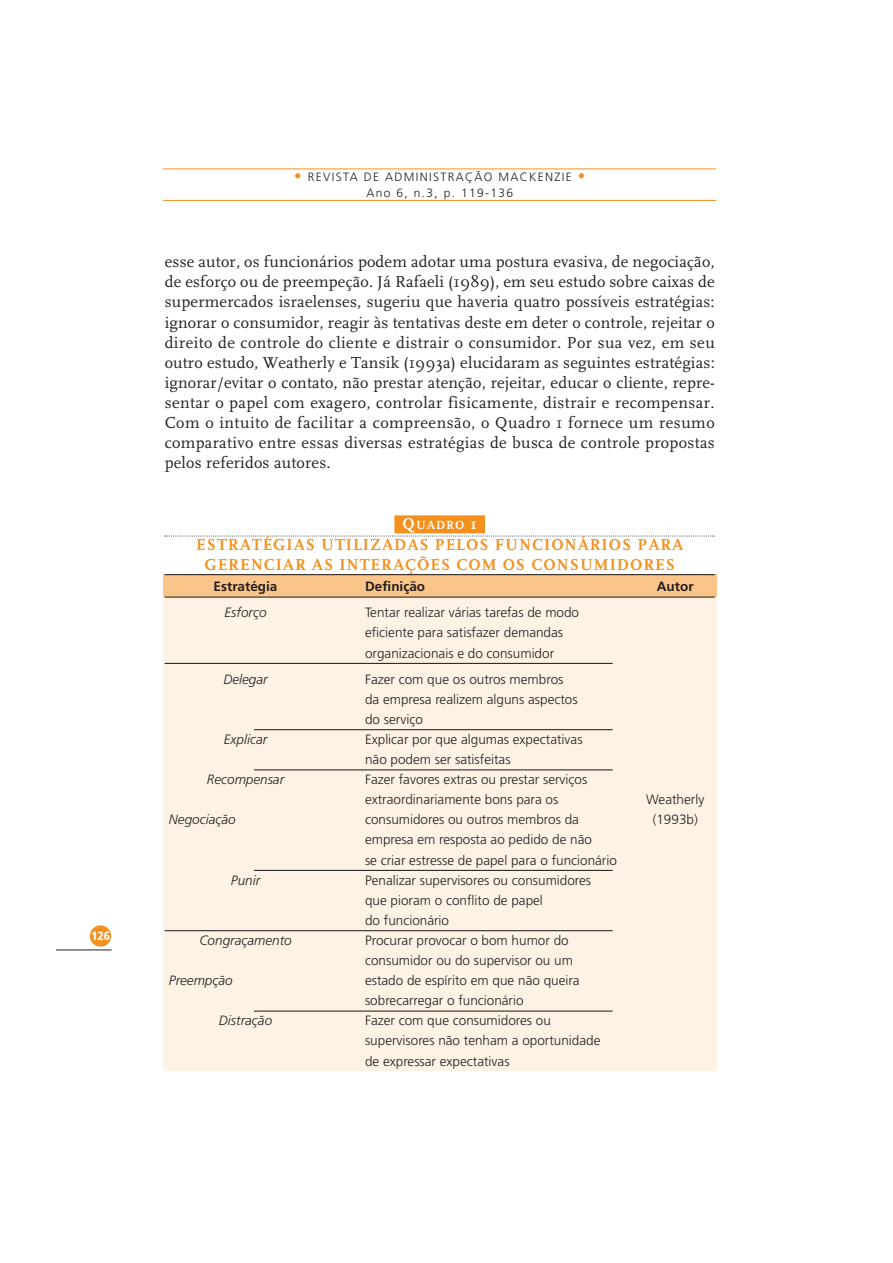
<style>
.page{position:relative;width:893px;height:1263px;background:#fff}
.page>*{position:absolute;margin:0;border:0;box-sizing:border-box;transform-origin:0 0}
.t1{font:16.5px/20.1px "FF Scala";letter-spacing:.02em;color:#231f20;text-align:justify}
.t2{font:700 16.5px/20px "FF Scala";letter-spacing:.06em;color:#f4901d;text-align:center}
.t3{font:300 13.5px/20.1px "Frutiger";color:#231f20}
.t4{font:italic 300 13.5px "Frutiger";color:#231f20}
.t5{font:700 13.5px "Frutiger";color:#231f20}
.t6{font:700 12.3px "FF Scala";letter-spacing:.08em;color:#fff}
.t7{font:300 12px/15.8px "Frutiger";letter-spacing:.11em;color:#231f20;text-align:center}
.t8{font:900 condensed 12px "Frutiger";color:#fff}
.s1{font-size:15px;color:#f4901d}
.s2{font-size:16.5px}
</style>
<div class="page">
<div style="left:163px;top:589px;width:553px;height:482px;background:#fef2e4"></div>
<div style="left:163px;top:574px;width:553px;height:23px;background:#fbc488"></div>
<div style="left:394px;top:515px;width:91px;height:18px;background:#f4901d"></div>
<svg style="left:165px;top:536px;width:549px;height:1px"></svg>
<hr style="left:165px;top:574px;width:549px;height:1px;background:#231f20">
<hr style="left:165px;top:597px;width:549px;height:1px;background:#231f20">
<hr style="left:165px;top:663px;width:447px;height:1px;background:#231f20">
<hr style="left:254px;top:729px;width:358px;height:1px;background:#231f20">
<hr style="left:254px;top:769px;width:358px;height:1px;background:#231f20">
<hr style="left:254px;top:870px;width:358px;height:1px;background:#231f20">
<hr style="left:165px;top:930px;width:447px;height:1px;background:#231f20">
<hr style="left:254px;top:1011px;width:358px;height:1px;background:#231f20">
<div style="left:90px;top:925px;width:21px;height:22px;background:#f4901d;border-radius:50%"></div>
<hr style="left:57px;top:950px;width:55px;height:1px;background:#231f20">
<hr style="left:163px;top:200px;width:553px;height:1px;background:#f4901d">
<hr style="left:163px;top:169px;width:553px;height:1px;background:#f4901d">
<p class="t8" style="left:91px;top:931px;width:20px">126</p>
<p class="t7" style="left:294px;top:170px;width:293px"><span class="s1">•</span> REVISTA DE ADMINISTRAÇÃO MACKENZIE <span class="s1">•<br></span>Ano 6, n.3, p. 119-136</p>
<p class="t1" style="left:165px;top:252px;width:551px">esse autor, os funcionários podem adotar uma postura evasiva, de negociação, de esforço ou de preempeção. Já Rafaeli (1989), em seu estudo sobre caixas de supermercados israelenses, sugeriu que haveria quatro possíveis estratégias: ignorar o consumidor, reagir às tentativas deste em deter o controle, rejeitar o direito de controle do cliente e distrair o consumidor. Por sua vez, em seu outro estudo, Weatherly e Tansik (1993a) elucidaram as seguintes estratégias: ignorar/evitar o contato, não prestar atenção, rejeitar, educar o cliente, repre&shy;sentar o papel com exagero, controlar fisicamente, distrair e recompensar.<br>Com o intuito de facilitar a compreensão, o Quadro 1 fornece um resumo comparativo entre essas diversas estratégias de busca de controle propostas pelos referidos autores.</p>
<p class="t6" style="left:402px;top:519px;width:76px"><span class="s2">Q</span>UADRO <span class="s2">1</span></p>
<p class="t2" style="left:196px;top:536px;width:488px">ESTRATÉGIAS UTILIZADAS PELOS FUNCIONÁRIOS PARA<br>GERENCIAR AS INTERAÇÕES COM OS CONSUMIDORES</p>
<p class="t5" style="left:214px;top:581px;width:65px">Estratégia</p>
<p class="t5" style="left:365px;top:581px;width:61px">Definição</p>
<p class="t5" style="left:656px;top:581px;width:38px">Autor</p>
<p class="t4" style="left:224px;top:607px;width:43px">Esforço</p>
<p class="t3" style="left:365px;top:604px;width:215px">Tentar realizar várias tarefas de modo eficiente para satisfazer demandas organizacionais e do consumidor</p>
<p class="t4" style="left:223px;top:674px;width:46px">Delegar</p>
<p class="t3" style="left:365px;top:670px;width:214px">Fazer com que os outros membros da empresa realizem alguns aspectos do serviço</p>
<p class="t4" style="left:224px;top:734px;width:45px">Explicar</p>
<p class="t3" style="left:365px;top:730px;width:219px">Explicar por que algumas expectativas não podem ser satisfeitas</p>
<p class="t4" style="left:207px;top:774px;width:79px">Recompensar</p>
<p class="t3" style="left:365px;top:770px;width:224px">Fazer favores extras ou prestar serviços extraordinariamente bons para os</p>
<p class="t3" style="left:646px;top:791px;width:60px">Weatherly</p>
<p class="t4" style="left:169px;top:814px;width:68px">Negociação</p>
<p class="t3" style="left:365px;top:811px;width:215px">consumidores ou outros membros da</p>
<p class="t3" style="left:652px;top:811px;width:47px">(1993b)</p>
<p class="t3" style="left:365px;top:831px;width:253px">empresa em resposta ao pedido de não<br>se criar estresse de papel para o funcionário</p>
<p class="t4" style="left:231px;top:875px;width:31px">Punir</p>
<p class="t3" style="left:365px;top:871px;width:228px">Penalizar supervisores ou consumidores que pioram o conflito de papel<br>do funcionário</p>
<p class="t4" style="left:199px;top:935px;width:94px">Congraçamento</p>
<p class="t3" style="left:365px;top:931px;width:209px">Procurar provocar o bom humor do consumidor ou do supervisor ou um</p>
<p class="t4" style="left:169px;top:975px;width:65px">Preempção</p>
<p class="t3" style="left:365px;top:971px;width:216px">estado de espírito em que não queira sobrecarregar o funcionário</p>
<p class="t4" style="left:219px;top:1015px;width:55px">Distração</p>
<p class="t3" style="left:365px;top:1012px;width:237px">Fazer com que consumidores ou supervisores não tenham a oportunidade de expressar expectativas</p>
</div>
